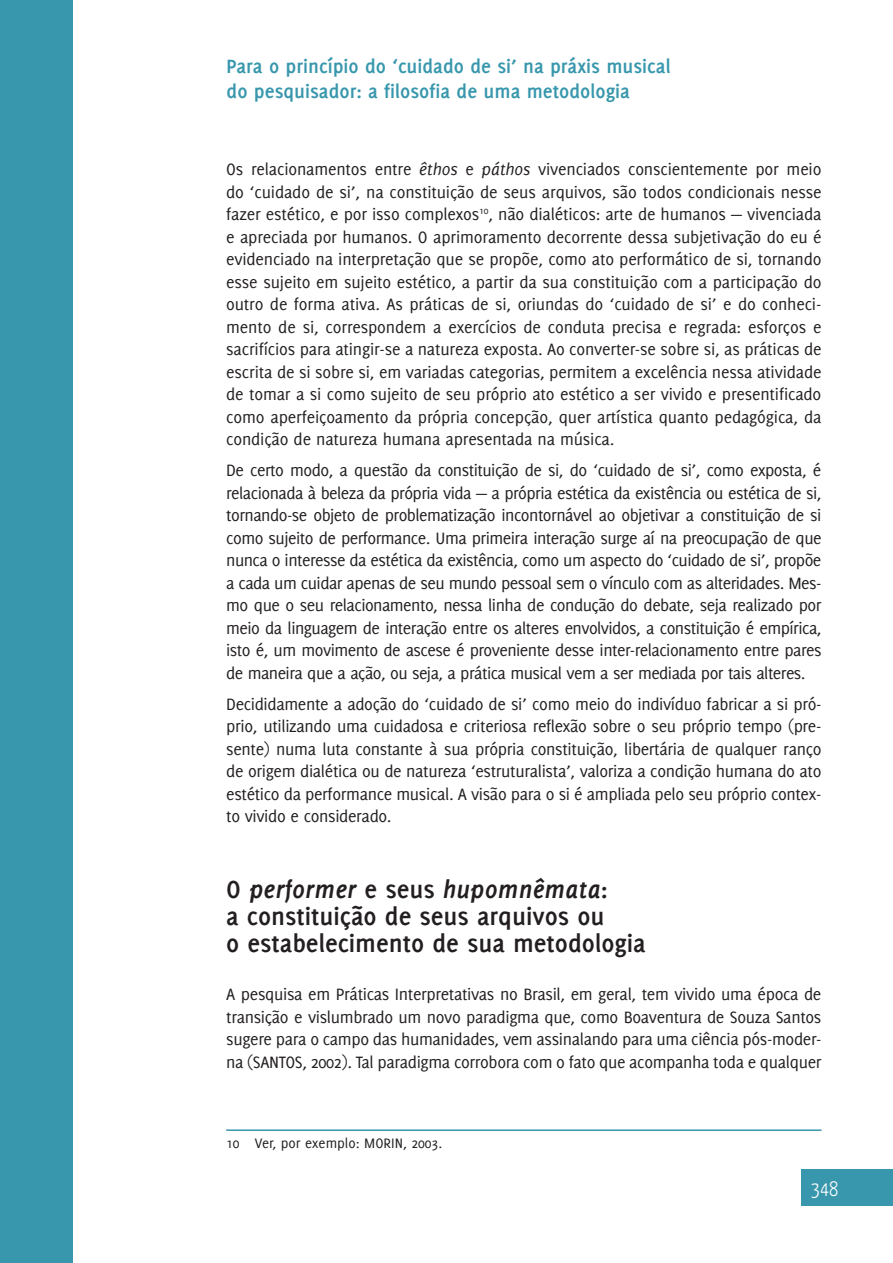
<style>
.page{position:relative;width:893px;height:1263px;background:#fff}
.page>*{position:absolute;margin:0;border:0;box-sizing:border-box;transform-origin:0 0}
.t1{font:700 27px/27px "Delicious";color:#231f20}
.t2{font:700 21px/25.2px "Delicious";color:#3897ac}
.t3{font:300 21px "Yanone Kaffeesatz";color:#fff}
.t4{font:18px/22.5px "Delicious";letter-spacing:-.02em;color:#231f20;text-align:justify}
.t5{font:15px "Delicious";color:#231f20}
.s1{font-style:italic}
</style>
<div class="page">
<div style="left:0;top:0;width:72px;height:1263px;background:#3897ac"></div>
<div style="left:802px;top:1170px;width:91px;height:36px;background:#3897ac"></div>
<hr style="left:226px;top:1129px;width:595px;height:2px;background:#3897ac">
<p class="t2" style="left:227px;top:53px;width:446px">Para o princípio do ‘cuidado de si’ na práxis musical do pesquisador: a filosofia de uma metodologia</p>
<p class="t4" style="left:226px;top:158px;width:597px">Os relacionamentos entre <span class="s1">êthos</span> e <span class="s1">páthos</span> vivenciados conscientemente por meio do ‘cuidado de si’, na constituição de seus arquivos, são todos condicionais nesse fazer estético, e por isso complexos<sup>10</sup>, não dialéticos: arte de humanos — vivenciada e apreciada por humanos. O aprimoramento decorrente dessa subjetivação do eu é evidenciado na interpretação que se propõe, como ato performático de si, tornando esse sujeito em sujeito estético, a partir da sua constituição com a participação do outro de forma ativa. As práticas de si, oriundas do ‘cuidado de si’ e do conheci&shy;mento de si, correspondem a exercícios de conduta precisa e regrada: esforços e sacrifícios para atingir-se a natureza exposta. Ao converter-se sobre si, as práticas de escrita de si sobre si, em variadas categorias, permitem a excelência nessa atividade de tomar a si como sujeito de seu próprio ato estético a ser vivido e presentificado como aperfeiçoamento da própria concepção, quer artística quanto pedagógica, da condição de natureza humana apresentada na música.</p>
<p class="t4" style="left:226px;top:459px;width:597px">De certo modo, a questão da constituição de si, do ‘cuidado de si’, como exposta, é relacionada à beleza da própria vida — a própria estética da existência ou estética de si, tornando-se objeto de problematização incontornável ao objetivar a constituição de si como sujeito de performance. Uma primeira interação surge aí na preocupação de que nunca o interesse da estética da existência, como um aspecto do ‘cuidado de si’, propõe a cada um cuidar apenas de seu mundo pessoal sem o vínculo com as alteridades. Mes&shy;mo que o seu relacionamento, nessa linha de condução do debate, seja realizado por meio da linguagem de interação entre os alteres envolvidos, a constituição é empírica, isto é, um movimento de ascese é proveniente desse inter-relacionamento entre pares de maneira que a ação, ou seja, a prática musical vem a ser mediada por tais alteres.</p>
<p class="t4" style="left:226px;top:692px;width:597px">Decididamente a adoção do ‘cuidado de si’ como meio do indivíduo fabricar a si pró&shy;prio, utilizando uma cuidadosa e criteriosa reflexão sobre o seu próprio tempo (pre&shy;sente) numa luta constante à sua própria constituição, libertária de qualquer ranço de origem dialética ou de natureza ‘estruturalista’, valoriza a condição humana do ato estético da performance musical. A visão para o si é ampliada pelo seu próprio contex&shy;to vivido e considerado.</p>
<h1 class="t1" style="left:226px;top:875px;width:421px">O <span class="s1">performer</span> e seus <span class="s1">hupomnêmata</span>:<br>a constituição de seus arquivos ou<br>o estabelecimento de sua metodologia</h1>
<p class="t4" style="left:226px;top:983px;width:597px">A pesquisa em Práticas Interpretativas no Brasil, em geral, tem vivido uma época de transição e vislumbrado um novo paradigma que, como Boaventura de Souza Santos sugere para o campo das humanidades, vem assinalando para uma ciência pós-moder&shy;na (SANTOS, 2002). Tal paradigma corrobora com o fato que acompanha toda e qualquer</p>
<p class="t5" style="left:226px;top:1135px;width:218px">10 Ver, por exemplo: MORIN, 2003.</p>
<p class="t3" style="left:811px;top:1176px;width:29px">348</p>
</div>
